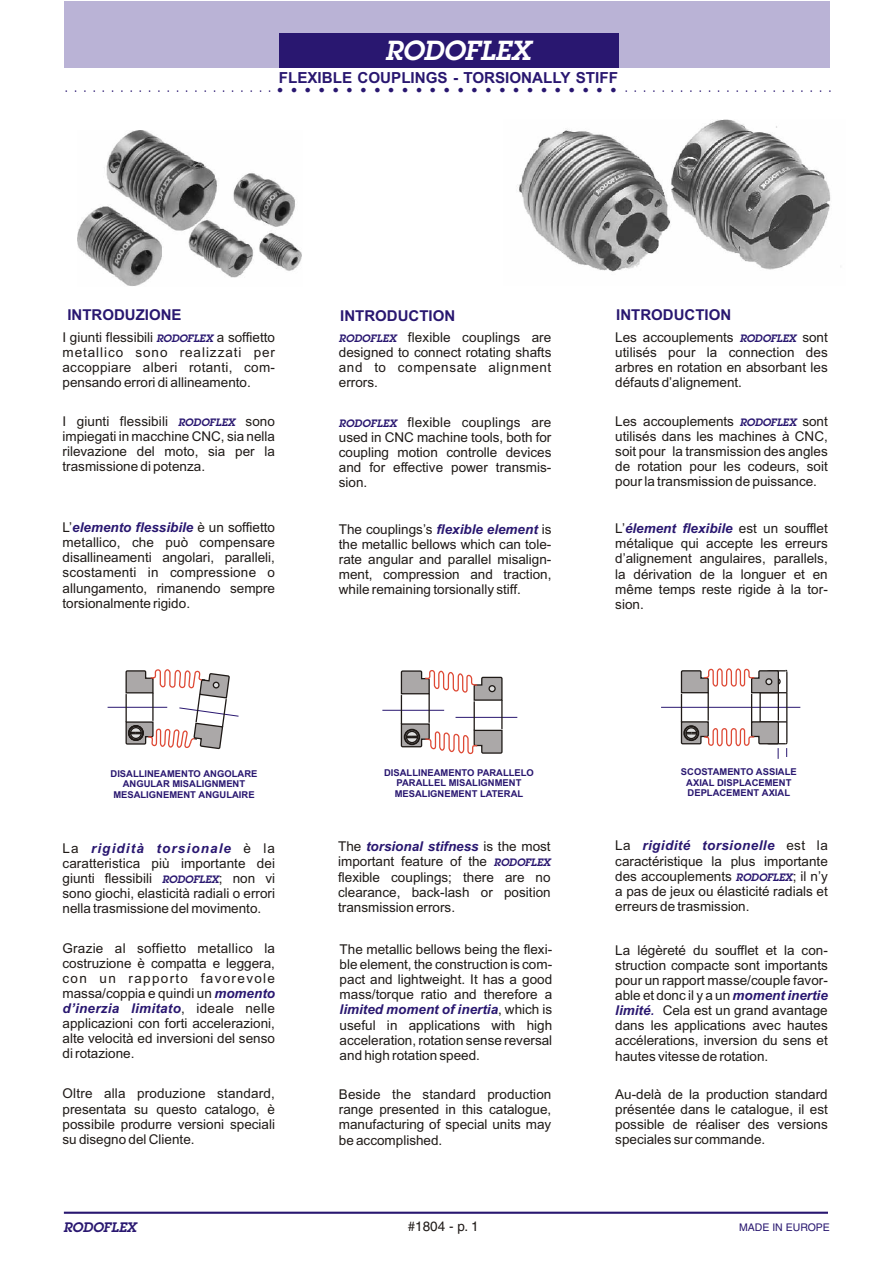
<style>
.page{position:relative;width:894px;height:1263px;background:#fff}
.page>*{position:absolute;margin:0;border:0;box-sizing:border-box;transform-origin:0 0}
.t1{font:italic 600 27px "Lubalin Graph";color:#fff}
.t2{font:700 15.3px "Arial";color:#291770}
.t3{font:15px "Lubalin Graph";color:#291770}
.t4{font:700 15px "Arial";color:#291770}
.t5{font:13.5px/15.1px "Arial";color:#1f1a17;text-align:justify}
.t6{font:italic 700 13.5px "Arial";letter-spacing:.03em;color:#291770}
.t7{font:italic 700 13.5px "Arial";letter-spacing:.085em;color:#291770}
.t8{font:italic 700 13.5px "Arial";color:#291770}
.t9{font:13.5px "Helvetica";color:#1f1a17}
.t10{font:italic 600 13.5px "Lubalin Graph";color:#291770}
.t11{font:italic 600 10.5px "Lubalin Graph";color:#291770}
.t12{font:10.5px "Helvetica";color:#291770}
.t13{font:700 9.45px/10.5px "Arial";color:#291770;text-align:center}
.s1{font-family:"Times";font-weight:700;font-size:27px}
.s2{font-family:"Lubalin Graph";font-weight:600;font-style:italic;font-size:10.5px;color:#291770}
.s3{font-weight:700;font-style:italic;color:#291770}
.s4{font-weight:400;font-style:normal;color:#1f1a17}
.s5{font-family:"Arial";font-weight:400;font-style:normal;font-size:13.5px;color:#1f1a17}
.s6{font-family:"Lubalin Graph";font-weight:600;font-size:12px}
</style>
<div class="page">
<img style="left:77px;top:131px;width:225px;height:155px">
<img style="left:517px;top:120px;width:324px;height:152px">
<hr style="left:64px;top:1212px;width:764px;height:2px;background:#291770">
<div style="left:65px;top:1px;width:765px;height:67px;background:#bab3d6"></div>
<div style="left:279px;top:34px;width:340px;height:34px;background:#291770"></div>
<hr style="left:108px;top:707px;width:59px;height:1px;background:#291770">
<svg style="left:125px;top:669px;width:114px;height:81px"></svg>
<hr style="left:456px;top:717px;width:61px;height:1px;background:#291770">
<hr style="left:382px;top:710px;width:62px;height:1px;background:#291770">
<svg style="left:400px;top:670px;width:103px;height:85px"></svg>
<hr style="left:661px;top:707px;width:139px;height:1px;background:#291770">
<svg style="left:680px;top:668px;width:108px;height:91px"></svg>
<h1 class="t1" style="left:385px;top:41px;width:147px">RODOFLEX</h1>
<p class="t2" style="left:279px;top:72px;width:341px">FLEXIBLE COUPLINGS - TORSIONALLY STIFF</p>
<p class="t3" style="left:64px;top:81px;width:769px">.................. .....<span class="s1">.........................</span> .......................</p>
<p class="t4" style="left:67px;top:309px;width:116px">INTRODUZIONE</p>
<p class="t4" style="left:340px;top:310px;width:116px">INTRODUCTION</p>
<p class="t4" style="left:616px;top:309px;width:116px">INTRODUCTION</p>
<p class="t5" style="left:63px;top:330px;width:214px">I giunti flessibili <span class="s2">RODOFLEX</span> a soffietto metallico sono realizzati per accoppiare alberi rotanti, com&shy;pensando errori di allineamento.</p>
<p class="t5" style="left:63px;top:415px;width:107px">I giunti flessibili</p>
<p class="t11" style="left:178px;top:419px;width:59px">RODOFLEX</p>
<p class="t5" style="left:63px;top:415px;width:214px;text-indent:183px">sono impiegati in macchine CNC, sia nella rilevazione del moto, sia per la trasmissione di potenza.</p>
<p class="t5" style="left:63px;top:521px;width:214px">L’<span class="s3">elemento flessibile</span> è un soffietto metallico, che può compensare disallineamenti angolari, paralleli, scostamenti in compressione o allungamento, rimanendo sempre torsionalmente rigido.</p>
<p class="t5" style="left:339px;top:330px;width:214px"><span class="s2">RODOFLEX</span> flexible couplings are designed to connect rotating shafts and to compensate alignment errors.</p>
<p class="t5" style="left:339px;top:415px;width:214px"><span class="s2">RODOFLEX</span> flexible couplings are used in CNC machine tools, both for coupling motion controlle devices and for effective power transmis&shy;sion.</p>
<p class="t5" style="left:339px;top:523px;width:214px">The couplings’s <span class="s3">flexible element</span> is the metallic bellows which can tole&shy;rate angular and parallel misalign&shy;ment, compression and traction, while remaining torsionally stiff.</p>
<p class="t5" style="left:615px;top:330px;width:120px">Les accouplements</p>
<p class="t5" style="left:615px;top:330px;width:214px;text-indent:187px">sont utilisés pour la connection des arbres en rotation en absorbant les défauts d’alignement.</p>
<p class="t11" style="left:740px;top:334px;width:58px">RODOFLEX</p>
<p class="t5" style="left:615px;top:415px;width:120px">Les accouplements</p>
<p class="t5" style="left:615px;top:415px;width:214px;text-indent:187px">sont utilisés dans les machines à CNC, soit pour la transmission des angles de rotation pour les codeurs, soit pour la transmission de puissance.</p>
<p class="t11" style="left:740px;top:419px;width:58px">RODOFLEX</p>
<p class="t8" style="left:615px;top:523px;width:119px"><span class="s4">L’</span>élement flexibile</p>
<p class="t5" style="left:615px;top:522px;width:214px;text-indent:124px">est un soufflet métalique qui accepte les erreurs d’alignement angulaires, parallels, la dérivation de la longuer et en même temps reste rigide à la tor&shy;sion.</p>
<p class="t13" style="left:111px;top:769px;width:148px">DISALLINEAMENTO ANGOLARE<br>ANGULAR MISALIGNMENT<br>MESALIGNEMENT ANGULAIRE</p>
<p class="t13" style="left:384px;top:768px;width:151px">DISALLINEAMENTO PARALLELO<br>PARALLEL MISALIGNMENT<br>MESALIGNEMENT LATERAL</p>
<p class="t13" style="left:681px;top:768px;width:117px">SCOSTAMENTO ASSIALE<br>AXIAL DISPLACEMENT<br>DEPLACEMENT AXIAL</p>
<p class="t7" style="left:91px;top:843px;width:142px">rigidità torsionale</p>
<p class="t11" style="left:162px;top:875px;width:114px">RODOFLEX<span class="s5">; non vi</span></p>
<p class="t5" style="left:63px;top:887px;width:214px">sono giochi, elasticità radiali o errori nella trasmissione del movimento.</p>
<p class="t5" style="left:63px;top:942px;width:214px">Grazie al soffietto metallico la costruzione è compatta e leggera, con un rapporto favorevole massa/coppia e quindi un <span class="s3">momento d’inerzia limitato</span>, ideale nelle applicazioni con forti accelerazioni, alte velocità ed inversioni del senso di rotazione.</p>
<p class="t5" style="left:63px;top:1087px;width:214px">Oltre alla produzione standard, presentata su questo catalogo, è possibile produrre versioni speciali su disegno del Cliente.</p>
<p class="t5" style="left:63px;top:841px;width:214px;text-indent:181px">è la caratteristica più importante dei giunti flessibili</p>
<p class="t5" style="left:63px;top:841px;width:18px">La</p>
<p class="t5" style="left:338px;top:840px;width:214px;text-align:left">The <span class="s3">torsional stifness</span> is the most important feature of the<br>flexible couplings; there are no clearance, back-lash or position transmission errors.</p>
<p class="t11" style="left:494px;top:859px;width:58px">RODOFLEX</p>
<p class="t5" style="left:340px;top:943px;width:214px">The metallic bellows being the flexi&shy;ble element, the construction is com&shy;pact and lightweight. It has a good mass/torque ratio and therefore a <span class="s3">limited moment of inertia</span>, which is useful in applications with high acceleration, rotation sense reversal and high rotation speed.</p>
<p class="t5" style="left:339px;top:1088px;width:214px">Beside the standard production range presented in this catalogue, manufacturing of special units may be accomplished.</p>
<p class="t6" style="left:642px;top:841px;width:134px">rigidité torsionelle</p>
<p class="t11" style="left:736px;top:873px;width:58px">RODOFLEX</p>
<p class="t5" style="left:615px;top:839px;width:214px;text-indent:171px">est la caractéristique la plus importante des accouplements</p>
<p class="t5" style="left:615px;top:839px;width:17px">La</p>
<p class="t5" style="left:615px;top:870px;width:214px;text-indent:177px">; il n’y a pas de jeux ou élasticité radials et erreurs de trasmission.</p>
<p class="t5" style="left:615px;top:943px;width:214px">La légèreté du soufflet et la con-</p>
<p class="t5" style="left:615px;top:959px;width:214px">struction compacte sont importants</p>
<p class="t5" style="left:615px;top:974px;width:214px">pour un rapport masse/couple favor-</p>
<p class="t5" style="left:615px;top:989px;width:214px">able et donc il y a un <span class="s3">moment inertie</span></p>
<p class="t5" style="left:663px;top:1004px;width:167px">Cela est un grand avantage</p>
<p class="t5" style="left:615px;top:1019px;width:214px">dans les applications avec hautes</p>
<p class="t5" style="left:615px;top:1034px;width:214px">accélerations, inversion du sens et</p>
<p class="t5" style="left:615px;top:1050px;width:155px">hautes vitesse de rotation.</p>
<p class="t6" style="left:615px;top:1005px;width:40px">limité<span class="s6">.</span></p>
<p class="t5" style="left:615px;top:1088px;width:214px">Au-delà de la production standard présentée dans le catalogue, il est possible de réaliser des versions speciales sur commande.</p>
<p class="t10" style="left:64px;top:1222px;width:74px">RODOFLEX</p>
<p class="t9" style="left:408px;top:1220px;width:72px">#1804 - p. 1</p>
<p class="t12" style="left:739px;top:1223px;width:92px">MADE IN EUROPE</p>
</div>
